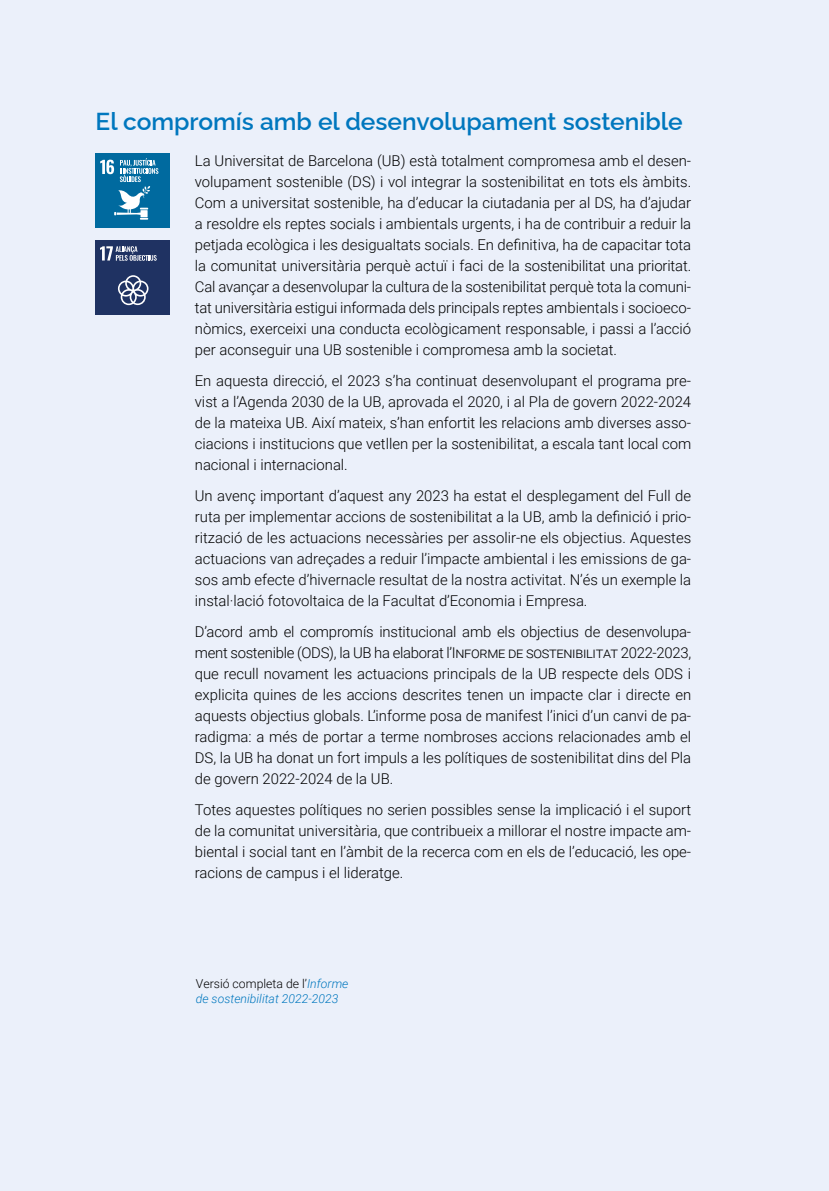
<style>
.page{position:relative;width:829px;height:1191px;background:#fff}
.page>*{position:absolute;margin:0;border:0;box-sizing:border-box;transform-origin:0 0}
.t1{font:600 24.5px "Raleway";color:#0077be}
.t2{font:300 14.88px/21px "Roboto";color:#000;text-align:justify}
.t3{font:italic 300 12.25px/14.7px "Roboto";color:#0077be}
.s1{font-style:normal;color:#000}
</style>
<div class="page">
<div style="left:0;top:0;width:828px;height:1191px;background:#ebf0fa"></div>
<div style="left:95px;top:153px;width:75px;height:75px;background:#006a9f"></div>
<svg style="left:100px;top:158px;width:58px;height:62px"></svg>
<hr style="left:0;top:174px;width:1px;height:551px;background:#7fba27">
<div style="left:95px;top:240px;width:75px;height:74px;background:#1f3262"></div>
<svg style="left:118px;top:275px;width:30px;height:30px"></svg>
<svg style="left:100px;top:246px;width:57px;height:15px"></svg>
<h1 class="t1" style="left:95px;top:102px;width:588px">El compromís amb el desenvolupament sostenible</h1>
<p class="t2" style="left:195px;top:150px;width:498px">La Universitat de Barcelona (UB) està totalment compromesa amb el desen&shy;volupament sostenible (DS) i vol integrar la sostenibilitat en tots els àmbits.<br>Com a universitat sostenible, ha d’educar la ciutadania per al DS, ha d’ajudar a resoldre els reptes socials i ambientals urgents, i ha de contribuir a reduir la petjada ecològica i les desigualtats socials. En definitiva, ha de capacitar tota la comunitat universitària perquè actuï i faci de la sostenibilitat una prioritat.<br>Cal avançar a desenvolupar la cultura de la sostenibilitat perquè tota la comuni&shy;tat universitària estigui informada dels principals reptes ambientals i socioeco&shy;nòmics, exerceixi una conducta ecològicament responsable, i passi a l’acció per aconseguir una UB sostenible i compromesa amb la societat.</p>
<p class="t2" style="left:195px;top:370px;width:498px">En aquesta direcció, el 2023 s’ha continuat desenvolupant el programa pre&shy;vist a l’Agenda 2030 de la UB, aprovada el 2020, i al Pla de govern 2022-2024 de la mateixa UB. Així mateix, s’han enfortit les relacions amb diverses asso&shy;ciacions i institucions que vetllen per la sostenibilitat, a escala tant local com nacional i internacional.</p>
<p class="t2" style="left:195px;top:485px;width:498px">Un avenç important d’aquest any 2023 ha estat el desplegament del Full de ruta per implementar accions de sostenibilitat a la UB, amb la definició i prio&shy;rització de les actuacions necessàries per assolir-ne els objectius. Aquestes actuacions van adreçades a reduir l’impacte ambiental i les emissions de ga&shy;sos amb efecte d’hivernacle resultat de la nostra activitat. N’és un exemple la instal·lació fotovoltaica de la Facultat d’Economia i Empresa.</p>
<p class="t2" style="left:195px;top:621px;width:498px">D’acord amb el compromís institucional amb els objectius de desenvolupa&shy;ment sostenible (ODS), la UB ha elaborat l’Informe de sostenibilitat 2022-2023, que recull novament les actuacions principals de la UB respecte dels ODS i explicita quines de les accions descrites tenen un impacte clar i directe en aquests objectius globals. L’informe posa de manifest l’inici d’un canvi de pa&shy;radigma: a més de portar a terme nombroses accions relacionades amb el DS, la UB ha donat un fort impuls a les polítiques de sostenibilitat dins del Pla de govern 2022-2024 de la UB.</p>
<p class="t2" style="left:195px;top:799px;width:498px">Totes aquestes polítiques no serien possibles sense la implicació i el suport de la comunitat universitària, que contribueix a millorar el nostre impacte am&shy;biental i social tant en l’àmbit de la recerca com en els de l’educació, les ope&shy;racions de campus i el lideratge.</p>
<p class="t3" style="left:196px;top:976px;width:154px"><span class="s1">Versió completa de l’</span>Informe de sostenibilitat 2022-2023</p>
</div>
